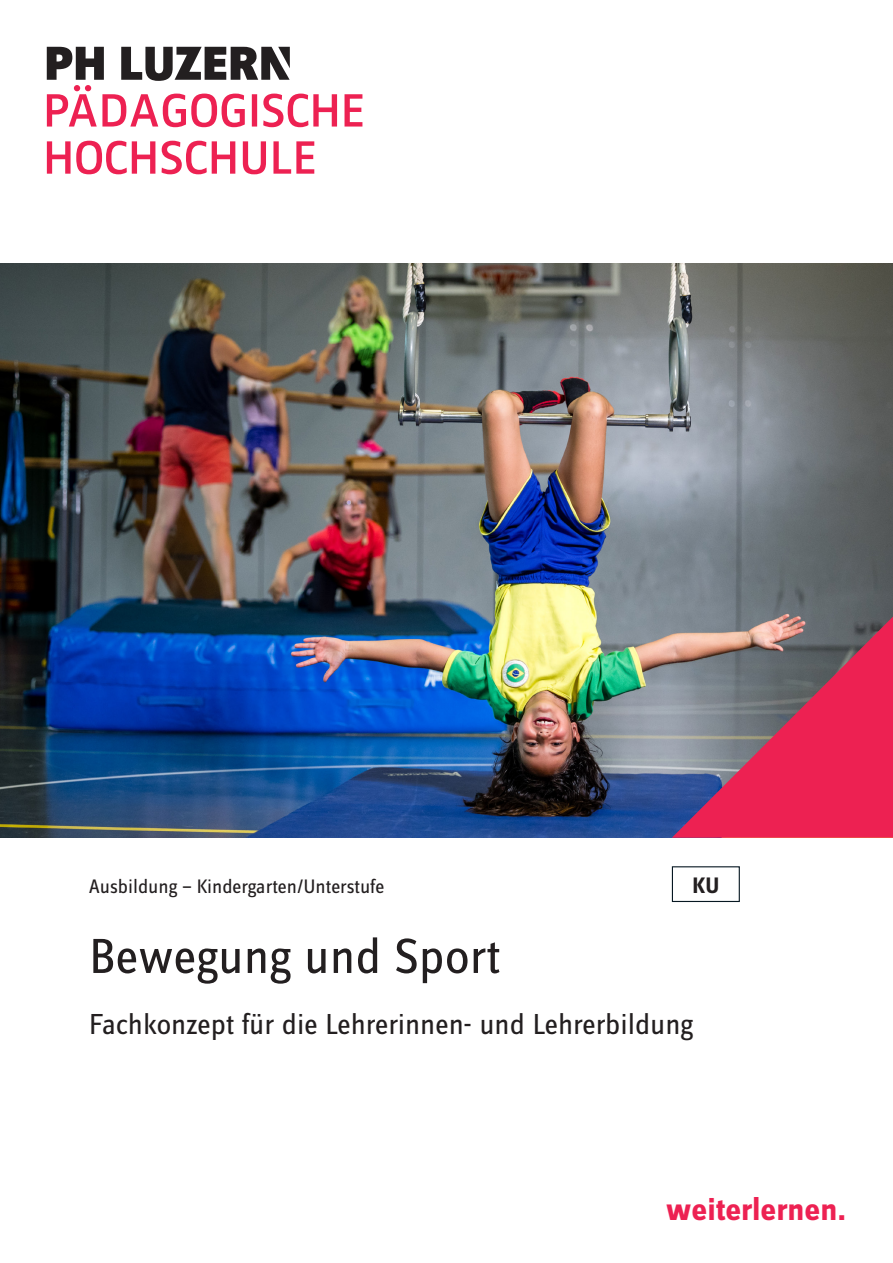
<style>
.page{position:relative;width:893px;height:1263px;background:#fff}
.page>*{position:absolute;margin:0;border:0;box-sizing:border-box;transform-origin:0 0}
.Headline{font:51px "Zine Sans Dis OT";color:#231f20}
.Lauftext_normal{font:700 33px "Zine Sans Dis OT";color:#ed2152}
.Lauftext_normal-2{font:30px "Zine Sans Dis OT";color:#231f20}
.Lauftext_normal-3{font:700 23.25px "Zine Sans Dis OT";color:#231f20}
.Lauftext_normal-4{font:20.25px "Zine Sans Dis OT";color:#231f20}
</style>
<div class="page">
<img style="left:0;top:264px;width:893px;height:574px">
<svg style="left:47px;top:141px;width:108px;height:33px"></svg>
<svg style="left:162px;top:141px;width:73px;height:33px"></svg>
<svg style="left:243px;top:141px;width:23px;height:33px"></svg>
<svg style="left:273px;top:141px;width:41px;height:33px"></svg>
<svg style="left:47px;top:47px;width:315px;height:80px"></svg>
<svg style="left:672px;top:617px;width:221px;height:221px;background:#b44e6b"></svg>
<div style="left:672px;top:866px;width:68px;height:36px;border:1px solid #071822"></div>
<p class="Lauftext_normal-4" style="left:89px;top:877px;width:297px">Ausbildung — Kindergarten/Unterstufe</p>
<p class="Lauftext_normal-3" style="left:692px;top:873px;width:28px">KU</p>
<p class="Headline" style="left:89px;top:932px;width:412px">Bewegung und Sport</p>
<p class="Lauftext_normal-2" style="left:89px;top:1010px;width:605px">Fachkonzept für die Lehrerinnen- und Lehrerbildung</p>
<p class="Lauftext_normal" style="left:666px;top:1193px;width:181px">weiterlernen.</p>
</div>
